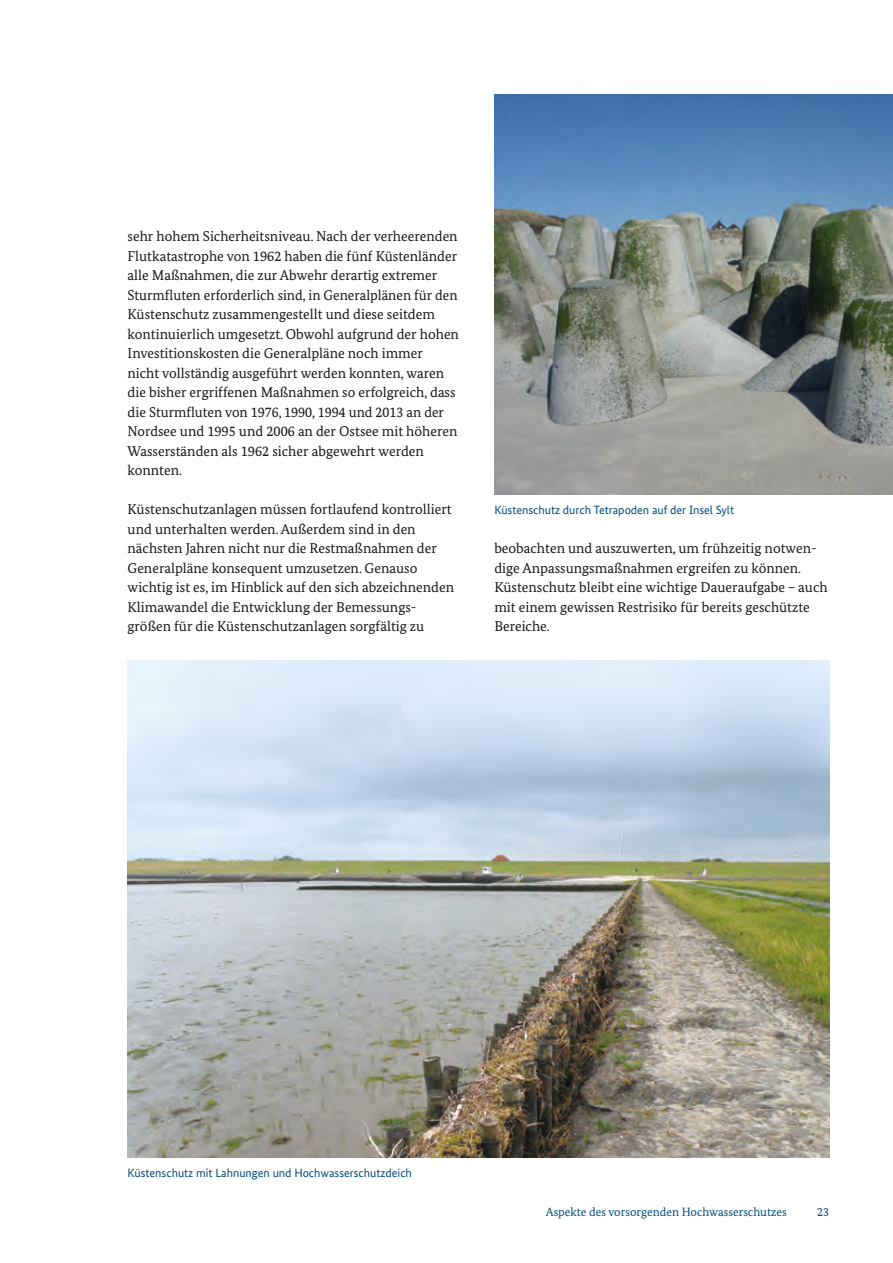
<style>
.page{position:relative;width:893px;height:1263px;background:#fff}
.page>*{position:absolute;margin:0;border:0;box-sizing:border-box;transform-origin:0 0}
.t1{font:14.25px/19.5px "Bundes Serif";color:#151616}
.t2{font:12px "Bundes Sans";color:#004a7d}
.t3{font:12px "Bundes Serif";color:#004a7d}
</style>
<div class="page">
<img style="left:494px;top:95px;width:399px;height:400px">
<img style="left:128px;top:660px;width:701px;height:498px">
<p class="t1" style="left:128px;top:226px;width:333px">sehr hohem Sicherheitsniveau. Nach der verheerenden Flutkatastrophe von 1962 haben die fünf Küstenländer alle Maßnahmen, die zur Abwehr derartig extremer Sturmfluten erforderlich sind, in Generalplänen für den Küstenschutz zusammengestellt und diese seitdem kontinuierlich umgesetzt. Obwohl aufgrund der hohen Investitionskosten die Generalpläne noch immer<br>nicht vollständig ausgeführt werden konnten, waren die bisher ergriffenen Maßnahmen so erfolgreich, dass die Sturmfluten von 1976, 1990, 1994 und 2013 an der Nordsee und 1995 und 2006 an der Ostsee mit höheren Wasserständen als 1962 sicher abgewehrt werden konnten.</p>
<p class="t1" style="left:128px;top:499px;width:328px">Küstenschutzanlagen müssen fortlaufend kontrolliert und unterhalten werden. Außerdem sind in den nächsten Jahren nicht nur die Restmaßnahmen der Generalpläne konsequent umzusetzen. Genauso wichtig ist es, im Hinblick auf den sich abzeichnenden Klimawandel die Entwicklung der Bemessungs&shy;größen für die Küstenschutzanlagen sorgfältig zu</p>
<p class="t2" style="left:494px;top:503px;width:241px">Küstenschutz durch Tetrapoden auf der Insel Sylt</p>
<p class="t1" style="left:494px;top:538px;width:335px">beobachten und auszuwerten, um frühzeitig notwen&shy;dige Anpassungsmaßnahmen ergreifen zu können.<br>Küstenschutz bleibt eine wichtige Daueraufgabe – auch mit einem gewissen Restrisiko für bereits geschützte Bereiche.</p>
<p class="t2" style="left:128px;top:1166px;width:286px">Küstenschutz mit Lahnungen und Hochwasserschutzdeich</p>
<p class="t3" style="left:546px;top:1205px;width:242px">Aspekte des vorsorgenden Hochwasserschutzes</p>
<p class="t3" style="left:817px;top:1205px;width:13px">23</p>
</div>
